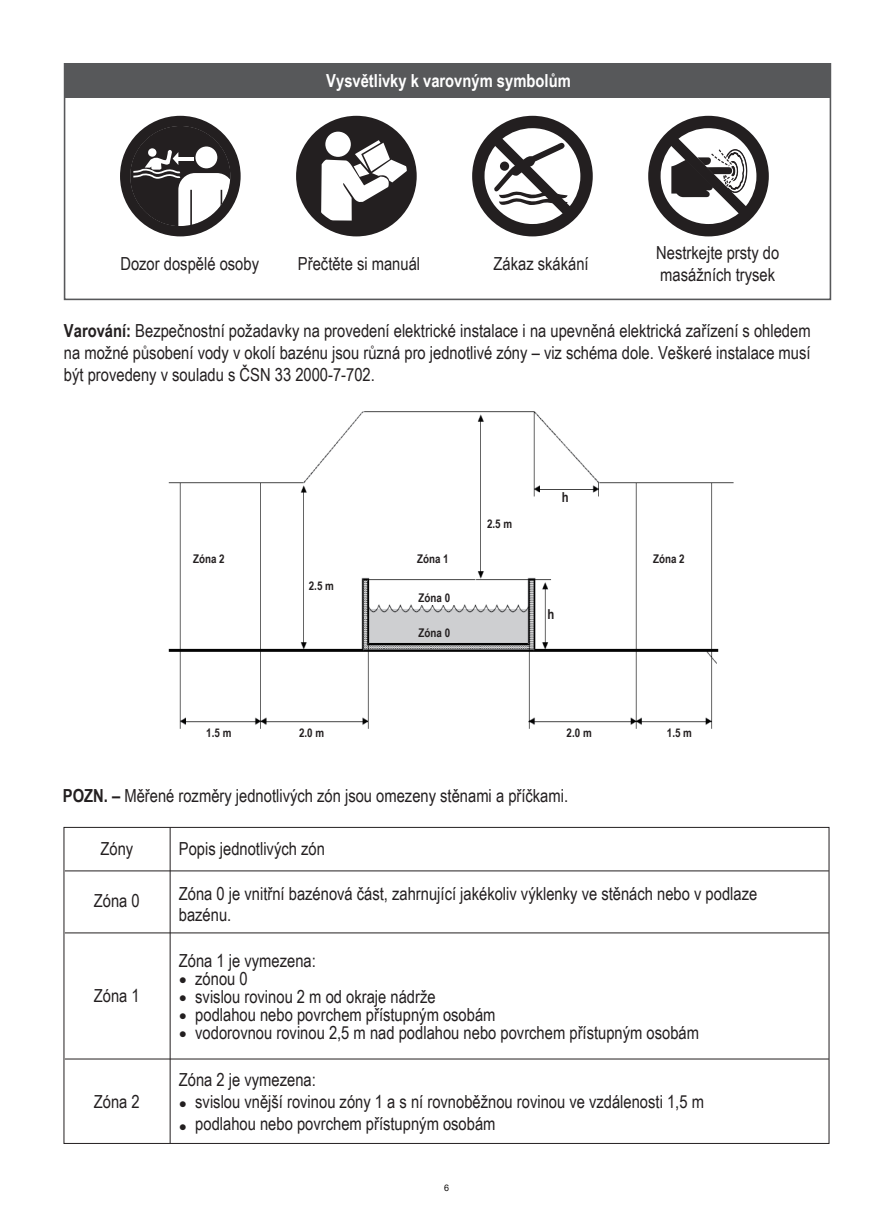
<style>
.page{position:relative;width:893px;height:1212px;background:#fff}
.page>*{position:absolute;margin:0;border:0;box-sizing:border-box;transform-origin:0 0}
.t1{font:18px/21.6px "Arial Narrow";color:#231f20}
.t2{font:700 18px "Arial Narrow";color:#fff}
.t3{font:700 13.8px "Arial Narrow";color:#231f20}
.t4{font:13.5px/18px "Arial Narrow";color:#231f20;text-align:justify}
.t5{font:700 12px "Arial Narrow";color:#231f20}
.t6{font:9px "Arial";color:#100e0d}
.s1{font-weight:700}
</style>
<div class="page">
<div style="left:65px;top:64px;width:765px;height:34px;background:#57585a"></div>
<div style="left:64px;top:63px;width:767px;height:237px;border:2px solid #57585a"></div>
<img style="left:168px;top:411px;width:566px;height:318px">
<div style="left:192px;top:548px;width:44px;height:24px;background:#fff"></div>
<div style="left:307px;top:574px;width:45px;height:24px;background:#fff"></div>
<div style="left:409px;top:544px;width:45px;height:24px;background:#fff"></div>
<div style="left:413px;top:581px;width:44px;height:24px;background:#fff"></div>
<div style="left:483px;top:508px;width:45px;height:24px;background:#fff"></div>
<div style="left:547px;top:492px;width:45px;height:23px;background:#fff"></div>
<div style="left:547px;top:607px;width:10px;height:17px;background:#fff"></div>
<div style="left:648px;top:548px;width:44px;height:24px;background:#fff"></div>
<div style="left:652px;top:723px;width:44px;height:23px;background:#fff"></div>
<div style="left:557px;top:723px;width:45px;height:23px;background:#fff"></div>
<div style="left:288px;top:723px;width:45px;height:23px;background:#fff"></div>
<div style="left:199px;top:723px;width:44px;height:23px;background:#fff"></div>
<div style="left:413px;top:619px;width:44px;height:24px;background:#cecfd1"></div>
<svg style="left:120px;top:116px;width:121px;height:120px"></svg>
<svg style="left:472px;top:116px;width:121px;height:120px"></svg>
<div style="left:296px;top:116px;width:121px;height:120px;background:#231f20;border-radius:50%"></div>
<div style="left:325px;top:132px;width:26px;height:25px;background:#fff;border-radius:50%"></div>
<svg style="left:321px;top:140px;width:86px;height:81px"></svg>
<svg style="left:648px;top:116px;width:121px;height:120px"></svg>
<hr style="left:65px;top:870px;width:764px;height:1px;background:#231f20">
<hr style="left:65px;top:932px;width:764px;height:1px;background:#231f20">
<hr style="left:65px;top:1058px;width:764px;height:1px;background:#231f20">
<hr style="left:170px;top:827px;width:1px;height:316px;background:#231f20">
<p class="t2" style="left:326px;top:67px;width:246px">Vysvětlivky k varovným symbolům</p>
<p class="t1" style="left:120px;top:252px;width:140px">Dozor dospělé osoby</p>
<p class="t1" style="left:298px;top:252px;width:124px">Přečtěte si manuál</p>
<p class="t1" style="left:656px;top:241px;width:125px">Nestrkejte prsty do masážních trysek</p>
<p class="t1" style="left:494px;top:252px;width:97px">Zákaz skákání</p>
<p class="t1" style="left:64px;top:320px;width:748px;text-align:justify"><span class="s1">Varování:</span> Bezpečnostní požadavky na provedení elektrické instalace i na upevněná elektrická zařízení s ohledem na možné působení vody v okolí bazénu jsou různá pro jednotlivé zóny – viz schéma dole. Veškeré instalace musí být provedeny v souladu s ČSN 33 2000-7-702.</p>
<p class="t5" style="left:487px;top:514px;width:27px">2.5 m</p>
<p class="t3" style="left:562px;top:487px;width:8px">h</p>
<p class="t5" style="left:193px;top:549px;width:33px">Zóna 2</p>
<p class="t5" style="left:653px;top:549px;width:33px">Zóna 2</p>
<p class="t5" style="left:417px;top:549px;width:33px">Zóna 1</p>
<p class="t5" style="left:419px;top:589px;width:33px">Zóna 0</p>
<p class="t5" style="left:419px;top:624px;width:33px">Zóna 0</p>
<p class="t5" style="left:309px;top:577px;width:27px">2.5 m</p>
<p class="t3" style="left:547px;top:604px;width:8px">h</p>
<p class="t5" style="left:206px;top:724px;width:27px">1.5 m</p>
<p class="t5" style="left:299px;top:724px;width:27px">2.0 m</p>
<p class="t5" style="left:567px;top:724px;width:27px">2.0 m</p>
<p class="t5" style="left:667px;top:724px;width:27px">1.5 m</p>
<p class="t1" style="left:63px;top:784px;width:507px"><span class="s1">POZN. –</span> Měřené rozměry jednotlivých zón jsou omezeny stěnami a příčkami.</p>
<p class="t1" style="left:100px;top:837px;width:34px">Zóny</p>
<p class="t1" style="left:94px;top:889px;width:47px">Zóna 0</p>
<p class="t1" style="left:94px;top:984px;width:47px">Zóna 1</p>
<p class="t1" style="left:94px;top:1090px;width:47px">Zóna 2</p>
<p class="t1" style="left:179px;top:837px;width:148px">Popis jednotlivých zón</p>
<p class="t1" style="left:179px;top:882px;width:580px">Zóna 0 je vnitřní bazénová část, zahrnující jakékoliv výklenky ve stěnách nebo v podlaze bazénu.</p>
<p class="t1" style="left:195px;top:951px;width:505px;line-height:18px;text-indent:-16px">Zóna 1 je vymezena:<br>zónou 0<br>svislou rovinou 2 m od okraje nádrže<br>podlahou nebo povrchem přístupným osobám<br>vodorovnou rovinou 2,5 m nad podlahou nebo povrchem přístupným osobám</p>
<p class="t1" style="left:195px;top:1068px;width:510px;text-indent:-16px">Zóna 2 je vymezena:<br>svislou vnější rovinou zóny 1 a s ní rovnoběžnou rovinou ve vzdálenosti 1,5 m podlahou nebo povrchem přístupným osobám</p>
<p class="t4" style="left:179px;top:970px;width:10px">● ● ● ●</p>
<p class="t4" style="left:179px;top:1091px;width:10px;line-height:22.8px">● ●</p>
<p class="t6" style="left:444px;top:1181px;width:7px">6</p>
</div>
